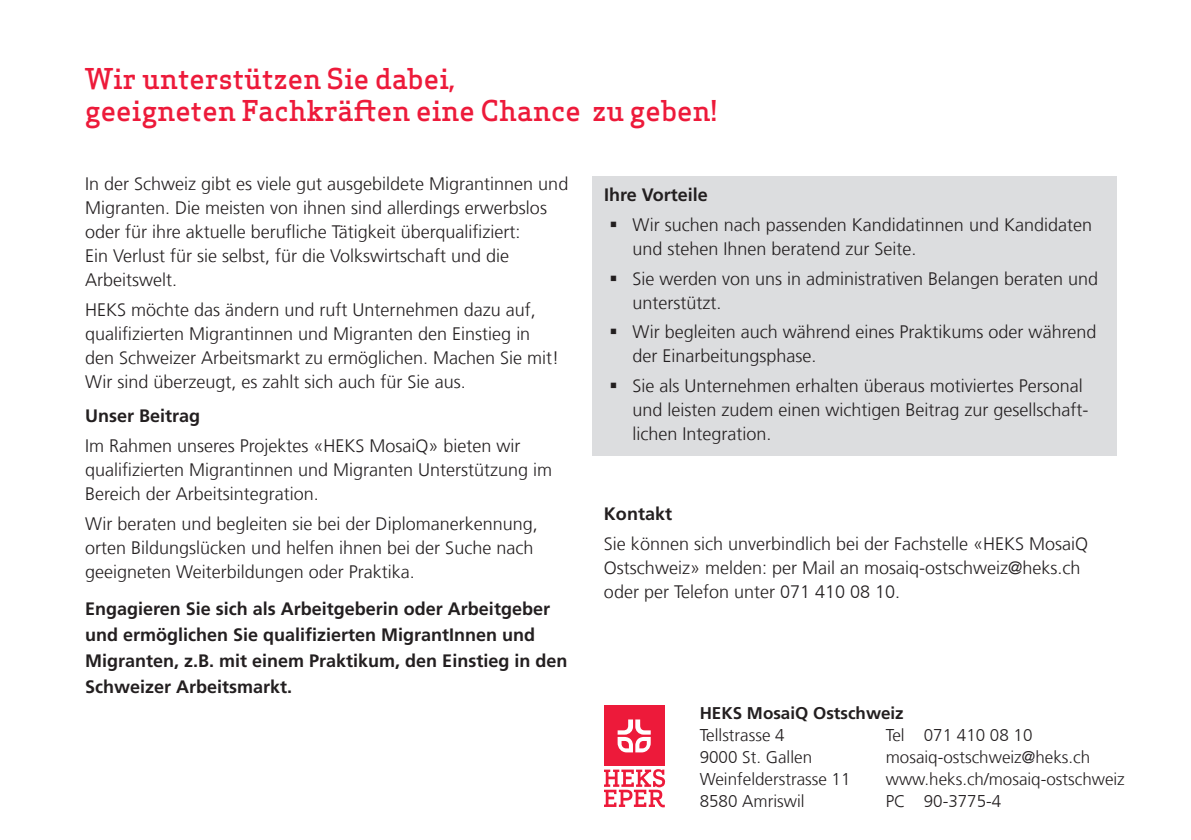
<style>
.page{position:relative;width:1191px;height:840px;background:#fff}
.page>*{position:absolute;margin:0;border:0;box-sizing:border-box;transform-origin:0 0}
.t1{font:500 28px/32px "Apex Serif";color:#ed1a3a}
.t2{font:300 18px/24px "Frutiger LT Com";color:#231f20}
.t3{font:700 18px/26px "Frutiger LT Com";color:#231f20}
.t4{font:300 17px "Frutiger LT Com";color:#231f20}
.t5{font:700 17px "Frutiger LT Com";color:#231f20}
</style>
<div class="page">
<div style="left:592px;top:176px;width:525px;height:41px;background:#dcdddf"></div>
<div style="left:592px;top:206px;width:525px;height:64px;background:#dcdddf"></div>
<div style="left:592px;top:259px;width:525px;height:65px;background:#dcdddf"></div>
<div style="left:592px;top:313px;width:525px;height:65px;background:#dcdddf"></div>
<div style="left:592px;top:367px;width:525px;height:88px;background:#dcdddf"></div>
<div style="left:604px;top:705px;width:60px;height:60px;background:#ed1a3a"></div>
<svg style="left:617px;top:719px;width:33px;height:33px"></svg>
<svg style="left:604px;top:769px;width:61px;height:37px"></svg>
<h1 class="t1" style="left:85px;top:63px;width:633px">Wir unterstützen Sie dabei,<br>geeigneten Fachkräften eine Chance zu geben!</h1>
<p class="t2" style="left:85px;top:171px;width:485px">In der Schweiz gibt es viele gut ausgebildete Migrantinnen und Migranten. Die meisten von ihnen sind allerdings erwerbslos oder für ihre aktuelle berufliche Tätigkeit überqualifiziert:<br>Ein Verlust für sie selbst, für die Volkswirtschaft und die Arbeitswelt.</p>
<p class="t2" style="left:85px;top:297px;width:476px">HEKS möchte das ändern und ruft Unternehmen dazu auf, qualifizierten Migrantinnen und Migranten den Einstieg in den Schweizer Arbeitsmarkt zu ermöglichen. Machen Sie mit!<br>Wir sind überzeugt, es zahlt sich auch für Sie aus.</p>
<p class="t3" style="left:85px;top:402px;width:117px">Unser Beitrag</p>
<p class="t2" style="left:85px;top:433px;width:469px">Im Rahmen unseres Projektes «HEKS MosaiQ» bieten wir qualifizierten Migrantinnen und Migranten Unterstützung im<br>Bereich der Arbeitsintegration.</p>
<p class="t2" style="left:85px;top:511px;width:454px">Wir beraten und begleiten sie bei der Diplomanerkennung, orten Bildungslücken und helfen ihnen bei der Suche nach geeigneten Weiterbildungen oder Praktika.</p>
<p class="t3" style="left:85px;top:595px;width:484px">Engagieren Sie sich als Arbeitgeberin oder Arbeitgeber und ermöglichen Sie qualifizierten MigrantInnen und Migranten, z.B. mit einem Praktikum, den Einstieg in den Schweizer Arbeitsmarkt.</p>
<p class="t3" style="left:604px;top:182px;width:105px">Ihre Vorteile</p>
<p class="t2" style="left:632px;top:212px;width:461px">Wir suchen nach passenden Kandidatinnen und Kandidaten und stehen Ihnen beratend zur Seite.</p>
<p class="t2" style="left:632px;top:266px;width:467px">Sie werden von uns in administrativen Belangen beraten und unterstützt.</p>
<p class="t2" style="left:632px;top:320px;width:465px">Wir begleiten auch während eines Praktikums oder während der Einarbeitungsphase.</p>
<p class="t2" style="left:632px;top:373px;width:458px">Sie als Unternehmen erhalten überaus motiviertes Personal und leisten zudem einen wichtigen Beitrag zur gesellschaft&shy;lichen Integration.</p>
<p class="t3" style="left:604px;top:501px;width:70px">Kontakt</p>
<p class="t2" style="left:604px;top:531px;width:486px">Sie können sich unverbindlich bei der Fachstelle «HEKS MosaiQ<br>Ostschweiz» melden: per Mail an mosaiq-ostschweiz@heks.ch oder per Telefon unter 071 410 08 10.</p>
<p class="t5" style="left:699px;top:702px;width:206px">HEKS MosaiQ Ostschweiz</p>
<p class="t4" style="left:699px;top:724px;width:86px">Tellstrasse 4</p>
<p class="t4" style="left:885px;top:724px;width:148px">Tel 071 410 08 10</p>
<p class="t4" style="left:699px;top:746px;width:114px">9000 St. Gallen</p>
<p class="t4" style="left:885px;top:746px;width:206px">mosaiq-ostschweiz@heks.ch</p>
<p class="t4" style="left:699px;top:768px;width:152px">Weinfelderstrasse 11</p>
<p class="t4" style="left:885px;top:768px;width:240px">www.heks.ch/mosaiq-ostschweiz</p>
<p class="t4" style="left:699px;top:790px;width:106px">8580 Amriswil</p>
<p class="t4" style="left:885px;top:790px;width:117px">PC 90-3775-4</p>
</div>
